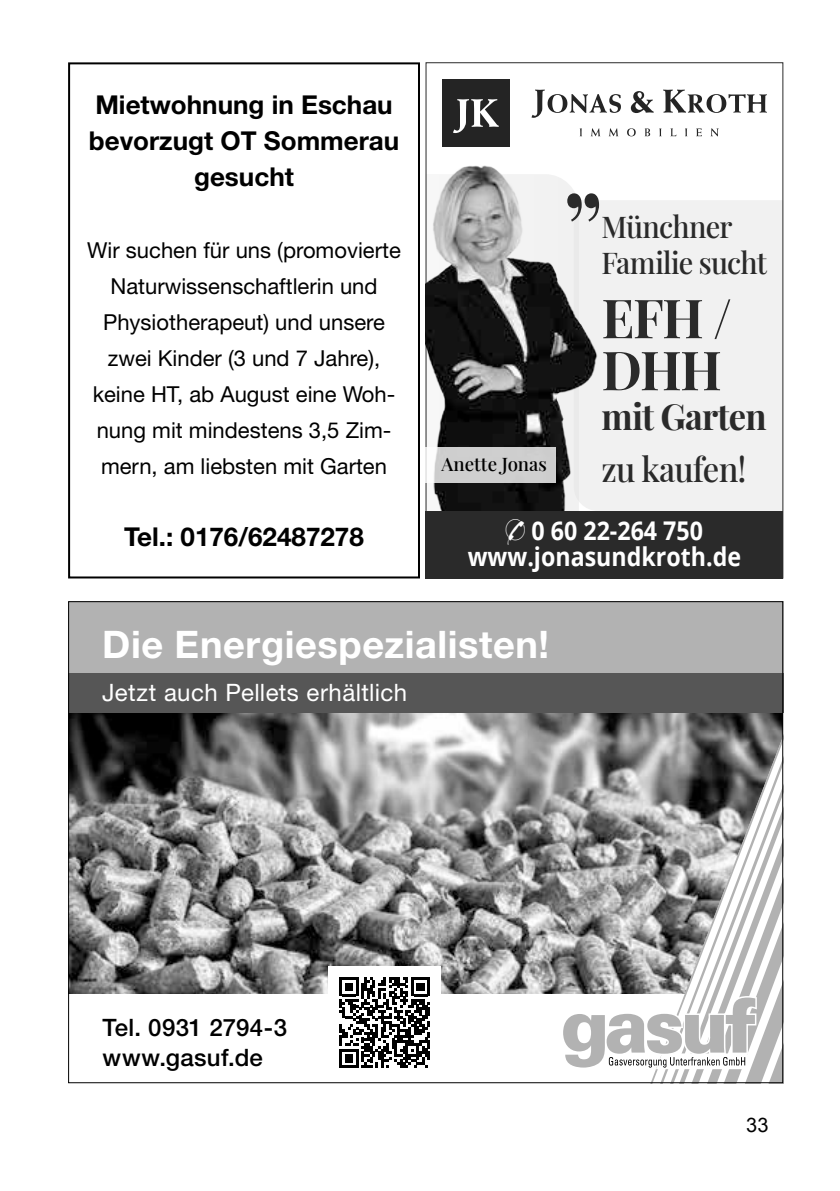
<style>
.page{position:relative;width:840px;height:1191px;background:#fff}
.page>*{position:absolute;margin:0;border:0;box-sizing:border-box;transform-origin:0 0}
.t1{font:600 107.8px "Playfair Display";color:#2a2a2a;scale:.88 1}
.t2{font:700 54px/52px "Playfair Display";letter-spacing:-.025em;color:#2a2a2a;scale:.96 1}
.t3{font:700 38px "Helvetica Neue";letter-spacing:.015em;color:#fff}
.t4{font:700 36px "Playfair Display";letter-spacing:-.025em;color:#2a2a2a;scale:.96 1}
.t5{font:600 34px "Playfair Display";letter-spacing:-.025em;color:#2a2a2a;scale:.96 1}
.t6{font:600 30px/36px "Playfair Display";letter-spacing:-.025em;color:#2a2a2a;scale:.96 1}
.t7{font:700 26px/36px "Helvetica Neue LT Pro";color:#000;text-align:center}
.t8{font:700 25.8px/25.8px "Open Sans";color:#fff;scale:.9 1}
.t9{font:24px "Helvetica Neue";letter-spacing:.015em;color:#fff}
.t10{font:500 24px/30px "Helvetica Neue";letter-spacing:.01em;color:#000}
.t11{font:22px/36px "Helvetica Neue LT Pro";color:#000;text-align:center}
.t12{font:20px "Arial";color:#000}
.t13{font:600 18.6px "Playfair Display";color:#000}
</style>
<div class="page">
<div style="left:605px;top:200px;width:175px;height:311px;background:#f1f1f1"></div>
<svg style="left:531px;top:90px;width:89px;height:28px"></svg>
<svg style="left:663px;top:90px;width:103px;height:23px"></svg>
<svg style="left:630px;top:91px;width:23px;height:22px"></svg>
<svg style="left:591px;top:128px;width:9px;height:8px"></svg>
<svg style="left:609px;top:128px;width:9px;height:8px"></svg>
<svg style="left:627px;top:128px;width:8px;height:8px"></svg>
<svg style="left:644px;top:128px;width:5px;height:8px"></svg>
<svg style="left:670px;top:128px;width:6px;height:8px"></svg>
<svg style="left:685px;top:128px;width:2px;height:8px"></svg>
<svg style="left:696px;top:128px;width:5px;height:8px"></svg>
<svg style="left:711px;top:128px;width:7px;height:8px"></svg>
<svg style="left:659px;top:128px;width:2px;height:8px"></svg>
<div style="left:441px;top:79px;width:68px;height:68px;background:#242424"></div>
<svg style="left:453px;top:99px;width:45px;height:34px"></svg>
<img style="left:425px;top:147px;width:180px;height:364px">
<svg style="left:425px;top:447px;width:130px;height:36px;background:#d1d1d1"></svg>
<div style="left:425px;top:511px;width:357px;height:67px;background:#2a2a2a"></div>
<img style="left:70px;top:712px;width:543px;height:281px">
<div style="left:68px;top:601px;width:714px;height:82px;background:#b2b2b2"></div>
<div style="left:68px;top:673px;width:714px;height:39px;background:#565656"></div>
<svg style="left:613px;top:712px;width:167px;height:55px;background:#737373"></svg>
<svg style="left:559px;top:767px;width:221px;height:314px"></svg>
<div style="left:328px;top:966px;width:113px;height:112px;background:#fff"></div>
<svg style="left:339px;top:977px;width:91px;height:90px"></svg>
<div style="left:68px;top:62px;width:352px;height:516px;border:2px solid #000"></div>
<p class="t7" style="left:89px;top:86px;width:312px">Mietwohnung in Eschau bevorzugt OT Sommerau gesucht</p>
<p class="t11" style="left:87px;top:231px;width:315px">Wir suchen für uns (promovierte<br>Naturwissenschaftlerin und<br>Physiotherapeut) und unsere zwei Kinder (3 und 7 Jahre), keine HT, ab August eine Woh&shy;nung mit mindestens 3,5 Zim&shy;mern, am liebsten mit Garten</p>
<p class="t7" style="left:124px;top:518px;width:241px">Tel.: 0176/62487278</p>
<p class="t13" style="left:441px;top:452px;width:107px">Anette Jonas</p>
<h1 class="t1" style="left:563px;top:94px;width:45px">„</h1>
<h3 class="t6" style="left:601px;top:208px;width:174px">Münchner<br>Familie sucht</h3>
<h2 class="t2" style="left:601px;top:290px;width:137px">EFH /<br>DHH</h2>
<h3 class="t4" style="left:601px;top:392px;width:173px">mit Garten</h3>
<h3 class="t5" style="left:601px;top:447px;width:152px">zu kaufen!</h3>
<p class="t8" style="left:467px;top:517px;width:305px;text-indent:64px">0 60 22-264 750 www.jonasundkroth.de</p>
<h3 class="t3" style="left:102px;top:620px;width:448px">Die Energiespezialisten!</h3>
<p class="t9" style="left:102px;top:678px;width:306px">Jetzt auch Pellets erhältlich</p>
<p class="t10" style="left:102px;top:1011px;width:186px">Tel. 0931 2794-3 www.gasuf.de</p>
<p class="t12" style="left:745px;top:1111px;width:24px">33</p>
</div>
